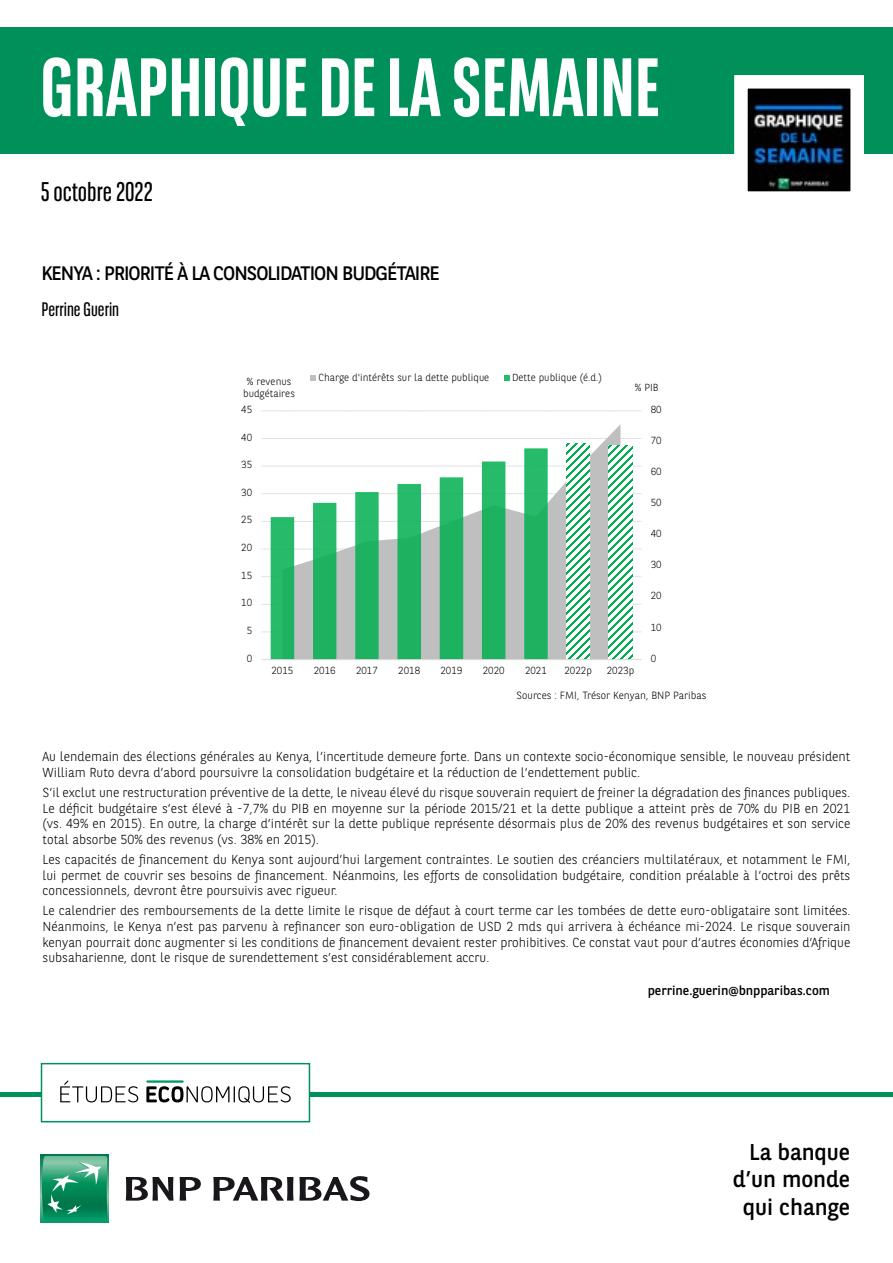
<style>
.page{position:relative;width:893px;height:1263px;background:#fff}
.page>*{position:absolute;margin:0;border:0;box-sizing:border-box;transform-origin:0 0}
.t1{font:700 82.5px "BNPP Sans Condensed";color:#fff}
.t2{font:27px "BNPP Sans Condensed";color:#000}
.t3{font:22.8px/27.3px "BNPP Sans";color:#000;text-align:right}
.t4{font:19.5px "BNPP Sans";letter-spacing:-.05em;color:#000}
.t5{font:19.5px "BNPP Sans Condensed";color:#000}
.t6{font:300 13.05px/15.6px "BNPP Sans";color:#000;text-align:justify}
.t7{font:13.05px "BNPP Sans";color:#000}
.t8{font:300 10.5px "BNPP Sans";color:#000}
.t9{font:300 10.35px/12.5px "BNPP Sans";color:#000;text-align:center}
</style>
<div class="page">
<div style="left:1px;top:27px;width:892px;height:127px;background:#00915b"></div>
<hr style="left:0;top:1093px;width:893px;height:4px;background:#00915b">
<svg style="left:41px;top:1155px;width:68px;height:68px"></svg>
<svg style="left:42px;top:1156px;width:65px;height:64px;background:#35a178"></svg>
<svg style="left:126px;top:1177px;width:47px;height:23px"></svg>
<svg style="left:180px;top:1177px;width:21px;height:23px"></svg>
<svg style="left:213px;top:1176px;width:156px;height:25px"></svg>
<svg style="left:734px;top:75px;width:130px;height:117px;background:#5b646d"></svg>
<div style="left:41px;top:1063px;width:269px;height:59px;background:#fff;border:2px solid #00915b"></div>
<svg style="left:60px;top:1080px;width:78px;height:22px"></svg>
<svg style="left:146px;top:1080px;width:145px;height:23px"></svg>
<svg style="left:261px;top:604px;width:380px;height:1px"></svg>
<svg style="left:261px;top:576px;width:380px;height:1px"></svg>
<svg style="left:261px;top:549px;width:380px;height:1px"></svg>
<svg style="left:261px;top:521px;width:380px;height:1px"></svg>
<svg style="left:261px;top:493px;width:380px;height:1px"></svg>
<svg style="left:261px;top:466px;width:380px;height:1px"></svg>
<svg style="left:261px;top:438px;width:380px;height:1px"></svg>
<svg style="left:262px;top:411px;width:378px;height:1px"></svg>
<svg style="left:282px;top:425px;width:338px;height:234px"></svg>
<svg style="left:566px;top:444px;width:24px;height:215px"></svg>
<svg style="left:609px;top:446px;width:23px;height:213px"></svg>
<svg style="left:271px;top:448px;width:277px;height:211px"></svg>
<hr style="left:261px;top:659px;width:380px;height:1px;background:#d9d9d9">
<svg style="left:310px;top:376px;width:6px;height:5px"></svg>
<svg style="left:504px;top:376px;width:6px;height:5px"></svg>
<h1 class="t1" style="left:41px;top:39px;width:621px">GRAPHIQUE DE LA SEMAINE</h1>
<h2 class="t2" style="left:41px;top:174px;width:114px">5 octobre 2022</h2>
<h3 class="t4" style="left:41px;top:259px;width:400px">KENYA : PRIORITÉ À LA CONSOLIDATION BUDGÉTAIRE</h3>
<h3 class="t5" style="left:41px;top:297px;width:79px">Perrine Guerin</h3>
<p class="t9" style="left:243px;top:374px;width:53px">% revenus budgétaires</p>
<p class="t9" style="left:318px;top:370px;width:172px">Charge d'intérêts sur la dette publique</p>
<p class="t9" style="left:512px;top:370px;width:92px">Dette publique (é.d.)</p>
<p class="t9" style="left:241px;top:403px;width:12px">45</p>
<p class="t9" style="left:241px;top:430px;width:12px">40</p>
<p class="t9" style="left:241px;top:458px;width:12px">35</p>
<p class="t9" style="left:241px;top:485px;width:12px">30</p>
<p class="t9" style="left:241px;top:513px;width:12px">25</p>
<p class="t9" style="left:241px;top:541px;width:12px">20</p>
<p class="t9" style="left:241px;top:568px;width:12px">15</p>
<p class="t9" style="left:241px;top:596px;width:12px">10</p>
<p class="t9" style="left:247px;top:624px;width:7px">5</p>
<p class="t9" style="left:247px;top:651px;width:7px">0</p>
<p class="t9" style="left:635px;top:381px;width:25px">% PIB</p>
<p class="t9" style="left:651px;top:402px;width:12px">80</p>
<p class="t9" style="left:651px;top:434px;width:12px">70</p>
<p class="t9" style="left:651px;top:465px;width:12px">60</p>
<p class="t9" style="left:651px;top:496px;width:12px">50</p>
<p class="t9" style="left:651px;top:527px;width:12px">40</p>
<p class="t9" style="left:651px;top:558px;width:12px">30</p>
<p class="t9" style="left:651px;top:589px;width:12px">20</p>
<p class="t9" style="left:651px;top:620px;width:12px">10</p>
<p class="t9" style="left:651px;top:651px;width:7px">0</p>
<p class="t9" style="left:271px;top:664px;width:23px">2015</p>
<p class="t9" style="left:314px;top:664px;width:23px">2016</p>
<p class="t9" style="left:356px;top:664px;width:23px">2017</p>
<p class="t9" style="left:398px;top:664px;width:23px">2018</p>
<p class="t9" style="left:440px;top:664px;width:23px">2019</p>
<p class="t9" style="left:483px;top:664px;width:23px">2020</p>
<p class="t9" style="left:525px;top:664px;width:23px">2021</p>
<p class="t9" style="left:564px;top:664px;width:29px">2022p</p>
<p class="t9" style="left:607px;top:664px;width:29px">2023p</p>
<p class="t8" style="left:517px;top:688px;width:191px">Sources : FMI, Trésor Kenyan, BNP Paribas</p>
<p class="t6" style="left:43px;top:748px;width:809px">Au lendemain des élections générales au Kenya, l’incertitude demeure forte. Dans un contexte socio-économique sensible, le nouveau président<br>William Ruto devra d’abord poursuivre la consolidation budgétaire et la réduction de l’endettement public.</p>
<p class="t6" style="left:43px;top:784px;width:809px">S’il exclut une restructuration préventive de la dette, le niveau élevé du risque souverain requiert de freiner la dégradation des finances publiques.<br>Le déficit budgétaire s’est élevé à -7,7% du PIB en moyenne sur la période 2015/21 et la dette publique a atteint près de 70% du PIB en 2021 (vs. 49% en 2015). En outre, la charge d’intérêt sur la dette publique représente désormais plus de 20% des revenus budgétaires et son service total absorbe 50% des revenus (vs. 38% en 2015).</p>
<p class="t6" style="left:43px;top:851px;width:809px">Les capacités de financement du Kenya sont aujourd’hui largement contraintes. Le soutien des créanciers multilatéraux, et notamment le FMI, lui permet de couvrir ses besoins de financement. Néanmoins, les efforts de consolidation budgétaire, condition préalable à l’octroi des prêts concessionnels, devront être poursuivis avec rigueur.</p>
<p class="t6" style="left:43px;top:902px;width:810px">Le calendrier des remboursements de la dette limite le risque de défaut à court terme car les tombées de dette euro-obligataire sont limitées.<br>Néanmoins, le Kenya n’est pas parvenu à refinancer son euro-obligation de USD 2 mds qui arrivera à échéance mi-2024. Le risque souverain kenyan pourrait donc augmenter si les conditions de financement devaient rester prohibitives. Ce constat vaut pour d’autres économies d’Afrique subsaharienne, dont le risque de surendettement s’est considérablement accru.</p>
<p class="t7" style="left:648px;top:982px;width:184px">perrine.guerin@bnpparibas.com</p>
<h3 class="t3" style="left:733px;top:1137px;width:119px">La banque d’un monde qui change</h3>
</div>
